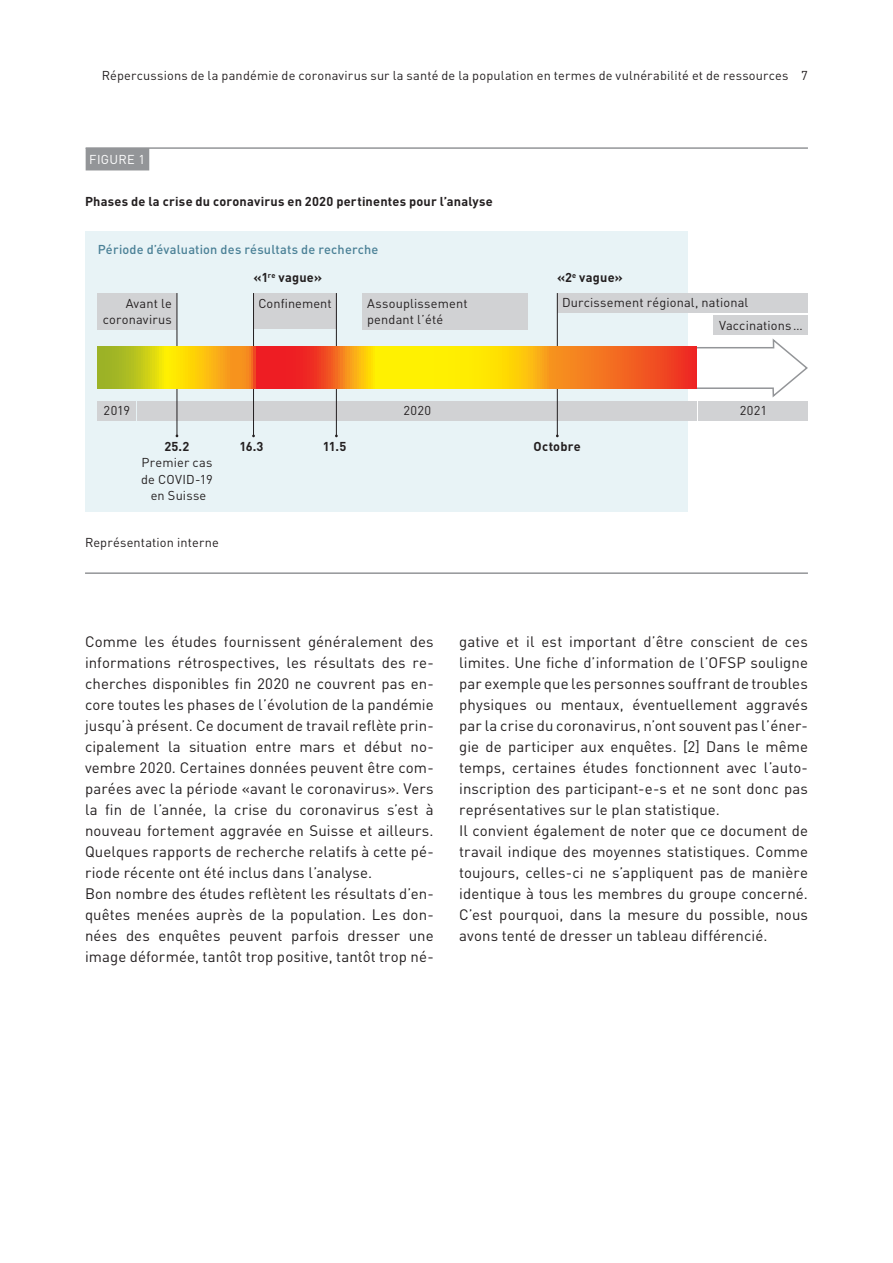
<style>
.page{position:relative;width:893px;height:1263px;background:#fff}
.page>*{position:absolute;margin:0;border:0;box-sizing:border-box;transform-origin:0 0}
.t1{font:15px/21px "DIN Pro";letter-spacing:.005em;color:#231f20}
.t2{font:12.75px/16.5px "DIN Pro";letter-spacing:.015em;color:#231f20}
.t3{font:700 12.75px "DIN Pro";letter-spacing:.015em;color:#231f20}
.t4{font:500 12.75px "DIN Pro";letter-spacing:.015em;color:#4a8096}
.t5{font:12.75px "DIN Pro";letter-spacing:.02em;color:#fff}
</style>
<div class="page">
<hr style="left:86px;top:147px;width:722px;height:2px;background:#939598">
<div style="left:86px;top:148px;width:63px;height:22px;background:#939598"></div>
<hr style="left:85px;top:572px;width:723px;height:2px;background:#939598">
<div style="left:85px;top:231px;width:603px;height:281px;background:#e8f3f6"></div>
<div style="left:253px;top:293px;width:84px;height:36px;background:#d1d2d4"></div>
<div style="left:98px;top:293px;width:79px;height:36px;background:#d1d2d4"></div>
<div style="left:362px;top:293px;width:165px;height:36px;background:#d1d2d4"></div>
<div style="left:557px;top:293px;width:251px;height:19px;background:#d1d2d4"></div>
<div style="left:714px;top:315px;width:94px;height:20px;background:#d1d2d4"></div>
<div style="left:98px;top:401px;width:38px;height:19px;background:#d1d2d4"></div>
<div style="left:138px;top:401px;width:559px;height:19px;background:#d1d2d4"></div>
<div style="left:699px;top:401px;width:109px;height:19px;background:#d1d2d4"></div>
<hr style="left:177px;top:293px;width:1px;height:143px;background:#231f20">
<hr style="left:253px;top:293px;width:1px;height:143px;background:#231f20">
<hr style="left:336px;top:293px;width:1px;height:143px;background:#231f20">
<hr style="left:557px;top:293px;width:1px;height:143px;background:#231f20">
<svg style="left:681px;top:338px;width:127px;height:60px"></svg>
<svg style="left:98px;top:347px;width:599px;height:42px;background:#f09c15"></svg>
<p class="t2" style="left:102px;top:66px;width:708px">Répercussions de la pandémie de coronavirus sur la santé de la population en termes de vulnérabilité et de ressources 7</p>
<p class="t5" style="left:89px;top:150px;width:57px">FIGURE 1</p>
<p class="t3" style="left:85px;top:192px;width:409px">Phases de la crise du coronavirus en 2020 pertinentes pour l’analyse</p>
<p class="t4" style="left:98px;top:240px;width:282px">Période d’évaluation des résultats de recherche</p>
<p class="t3" style="left:254px;top:269px;width:70px">«1<sup>re</sup> vague»</p>
<p class="t3" style="left:557px;top:269px;width:67px">«2<sup>e</sup> vague»</p>
<p class="t2" style="left:126px;top:294px;width:48px">Avant le</p>
<p class="t2" style="left:258px;top:294px;width:75px">Confinement</p>
<p class="t2" style="left:103px;top:311px;width:70px">coronavirus</p>
<p class="t2" style="left:367px;top:294px;width:102px">Assouplissement pendant l’été</p>
<p class="t2" style="left:719px;top:291px;width:85px;line-height:23px;text-indent:-157px">Durcissement régional, national<br>Vaccinations…</p>
<p class="t2" style="left:104px;top:402px;width:28px">2019</p>
<p class="t2" style="left:404px;top:402px;width:29px">2020</p>
<p class="t2" style="left:740px;top:402px;width:29px">2021</p>
<p class="t3" style="left:164px;top:437px;width:27px">25.2</p>
<p class="t2" style="left:141px;top:454px;width:73px;text-align:center">Premier cas de COVID-19 en Suisse</p>
<p class="t2" style="left:85px;top:533px;width:135px">Représentation interne</p>
<p class="t3" style="left:239px;top:437px;width:26px">16.3</p>
<p class="t3" style="left:323px;top:437px;width:25px">11.5</p>
<p class="t3" style="left:534px;top:437px;width:49px">Octobre</p>
<p class="t1" style="left:85px;top:630px;width:350px">Comme les études fournissent généralement des informations rétrospectives, les résultats des re&shy;cherches disponibles fin 2020 ne couvrent pas en&shy;core toutes les phases de l’évolution de la pandémie jusqu’à présent. Ce document de travail reflète prin&shy;cipalement la situation entre mars et début no&shy;vembre 2020. Certaines données peuvent être com&shy;parées avec la période «avant le coronavirus». Vers la fin de l’année, la crise du coronavirus s’est à nouveau fortement aggravée en Suisse et ailleurs.<br>Quelques rapports de recherche relatifs à cette pé&shy;riode récente ont été inclus dans l’analyse.<br>Bon nombre des études reflètent les résultats d’en&shy;quêtes menées auprès de la population. Les don&shy;nées des enquêtes peuvent parfois dresser une image déformée, tantôt trop positive, tantôt trop né-</p>
<p class="t1" style="left:459px;top:630px;width:350px">gative et il est important d’être conscient de ces limites. Une fiche d’information de l’OFSP souligne par exemple que les personnes souffrant de troubles physiques ou mentaux, éventuellement aggravés par la crise du coronavirus, n’ont souvent pas l’éner&shy;gie de participer aux enquêtes. [2] Dans le même temps, certaines études fonctionnent avec l’auto&shy;inscription des participant-e-s et ne sont donc pas représentatives sur le plan statistique.<br>Il convient également de noter que ce document de travail indique des moyennes statistiques. Comme toujours, celles-ci ne s’appliquent pas de manière identique à tous les membres du groupe concerné.<br>C’est pourquoi, dans la mesure du possible, nous avons tenté de dresser un tableau différencié.</p>
</div>
